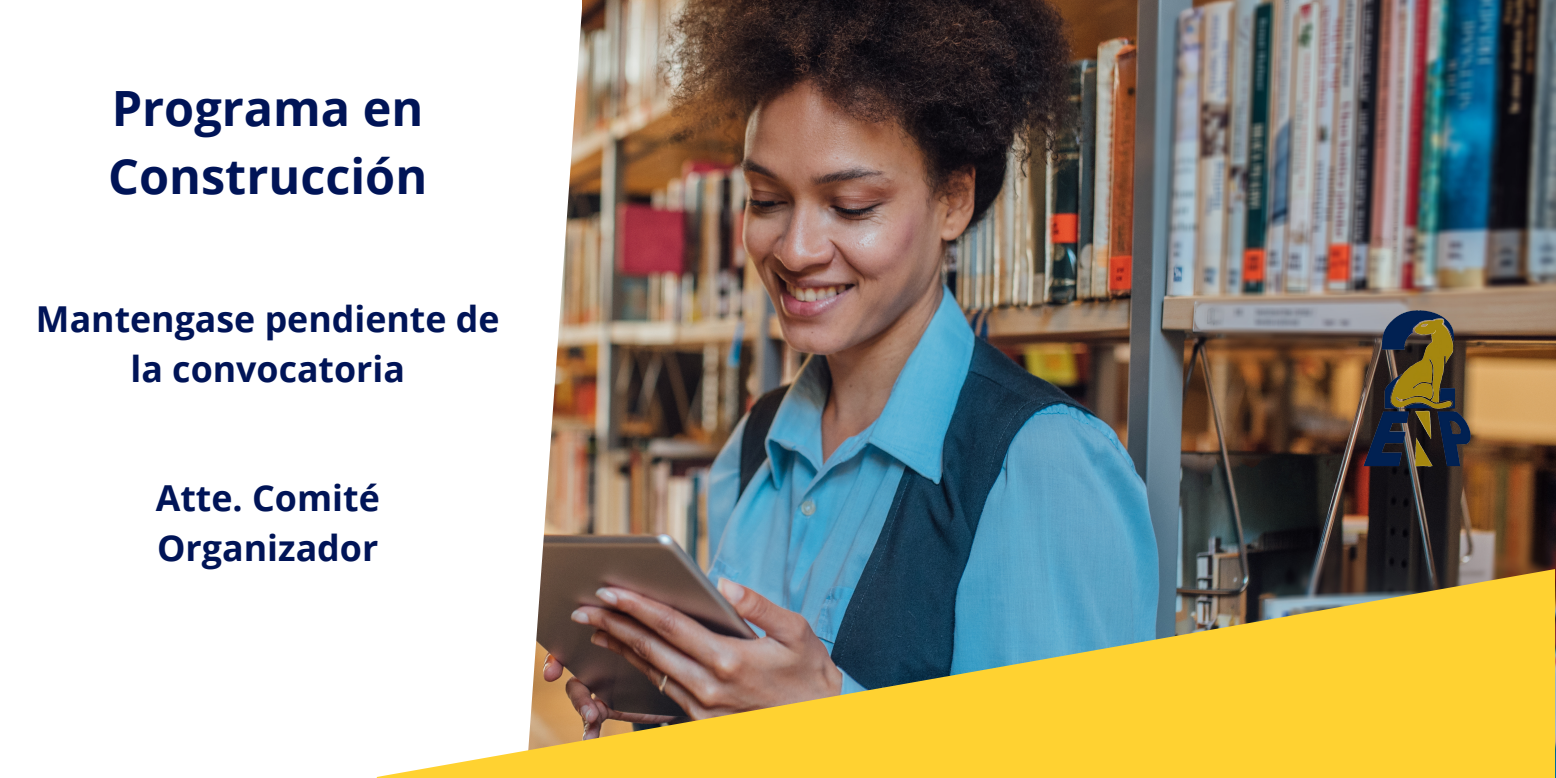
<style>
.page{position:relative;width:1556px;height:778px;background:#fff}
.page>*{position:absolute;margin:0;border:0;box-sizing:border-box;transform-origin:0 0}
.t1{font:700 48.6px "Open Sans";color:#001457}
.t2{font:700 35.79px/49.9px "Open Sans";color:#001457}
.t3{font:700 35.7px/49.9px "Open Sans";color:#001457;text-align:center}
</style>
<div class="page">
<img style="left:582px;top:0;width:973px;height:778px">
<svg style="left:377px;top:569px;width:1177px;height:209px;background:#c4b163"></svg>
<img style="left:1355px;top:302px;width:123px;height:174px">
<p class="t1" style="left:112px;top:74px;width:313px">Programa en</p>
<p class="t1" style="left:108px;top:142px;width:321px">Construcción</p>
<p class="t3" style="left:36px;top:293px;width:465px">Mantengase pendiente de la convocatoria</p>
<p class="t2" style="left:156px;top:472px;width:226px">Atte. Comité<br>Organizador</p>
</div>
